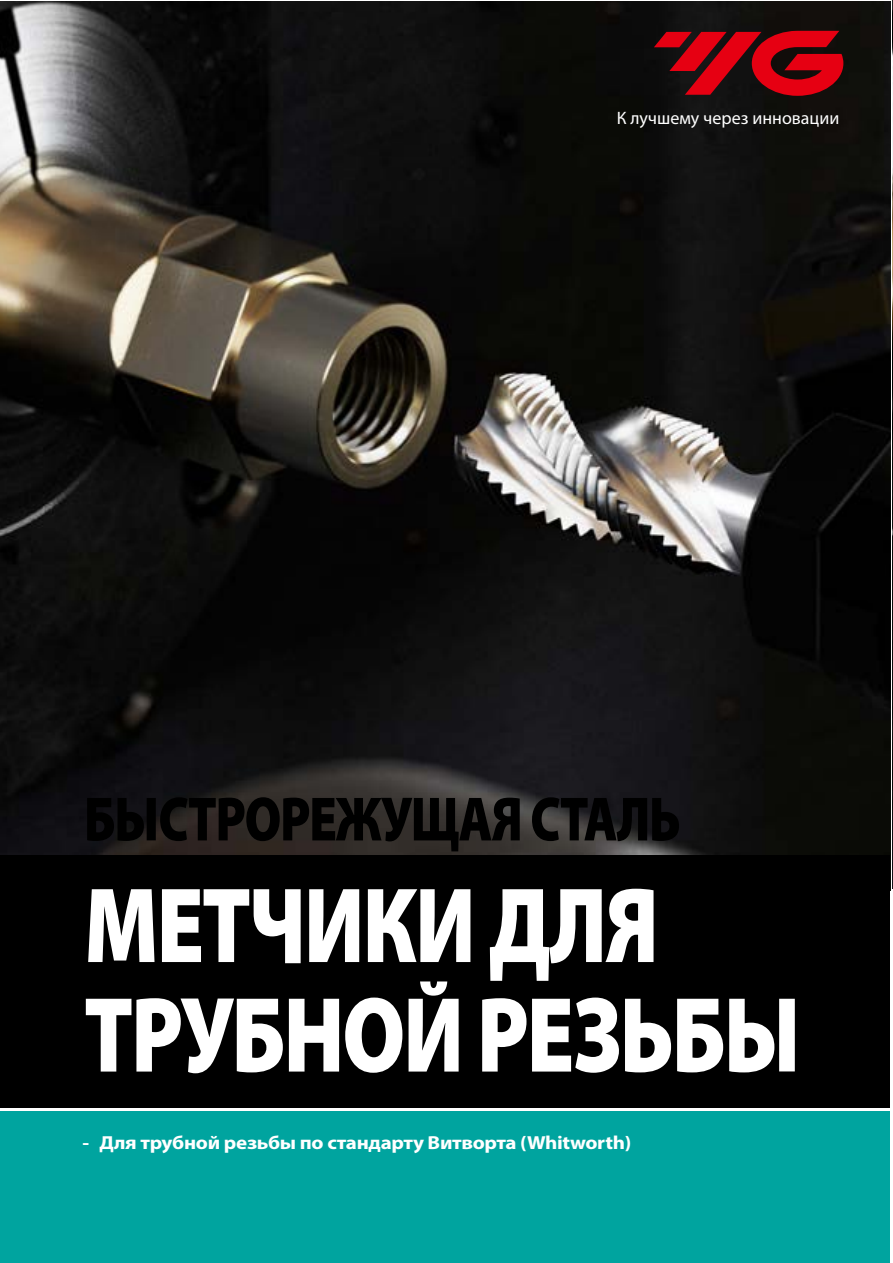
<style>
.page{position:relative;width:893px;height:1263px;background:#fff}
.page>*{position:absolute;margin:0;border:0;box-sizing:border-box;transform-origin:0 0}
.t1{font:900 108px/109.5px "Myriad Pro";letter-spacing:-.025em;color:#fff;scale:.8 1}
.t2{font:900 63px "Myriad Pro";letter-spacing:-.025em;color:#000;scale:.8 1}
.t3{font:700 18.9px "Myriad Pro";letter-spacing:-.015em;color:#fff;scale:1.11 1}
.t4{font:18px "Myriad Pro";color:#fff}
</style>
<div class="page">
<img style="left:892px;top:0;width:1px;height:729px">
<hr style="left:892px;top:1110px;width:1px;height:153px;background:#00a49f">
<hr style="left:892px;top:853px;width:1px;height:253px;background:#000">
<img style="left:0;top:2px;width:890px;height:853px">
<div style="left:0;top:1112px;width:890px;height:151px;background:#00a49f"></div>
<div style="left:0;top:855px;width:890px;height:252px;background:#000"></div>
<svg style="left:654px;top:31px;width:189px;height:65px;background:#850710"></svg>
<p class="t4" style="left:617px;top:107px;width:224px">К лучшему через инновации</p>
<h2 class="t2" style="left:84px;top:783px;width:747px">БЫСТРОРЕЖУЩАЯ СТАЛЬ</h2>
<h1 class="t1" style="left:84px;top:872px;width:898px">МЕТЧИКИ ДЛЯ<br>ТРУБНОЙ РЕЗЬБЫ</h1>
<p class="t3" style="left:83px;top:1130px;width:496px">- Для трубной резьбы по стандарту Витворта (Whitworth)</p>
</div>
